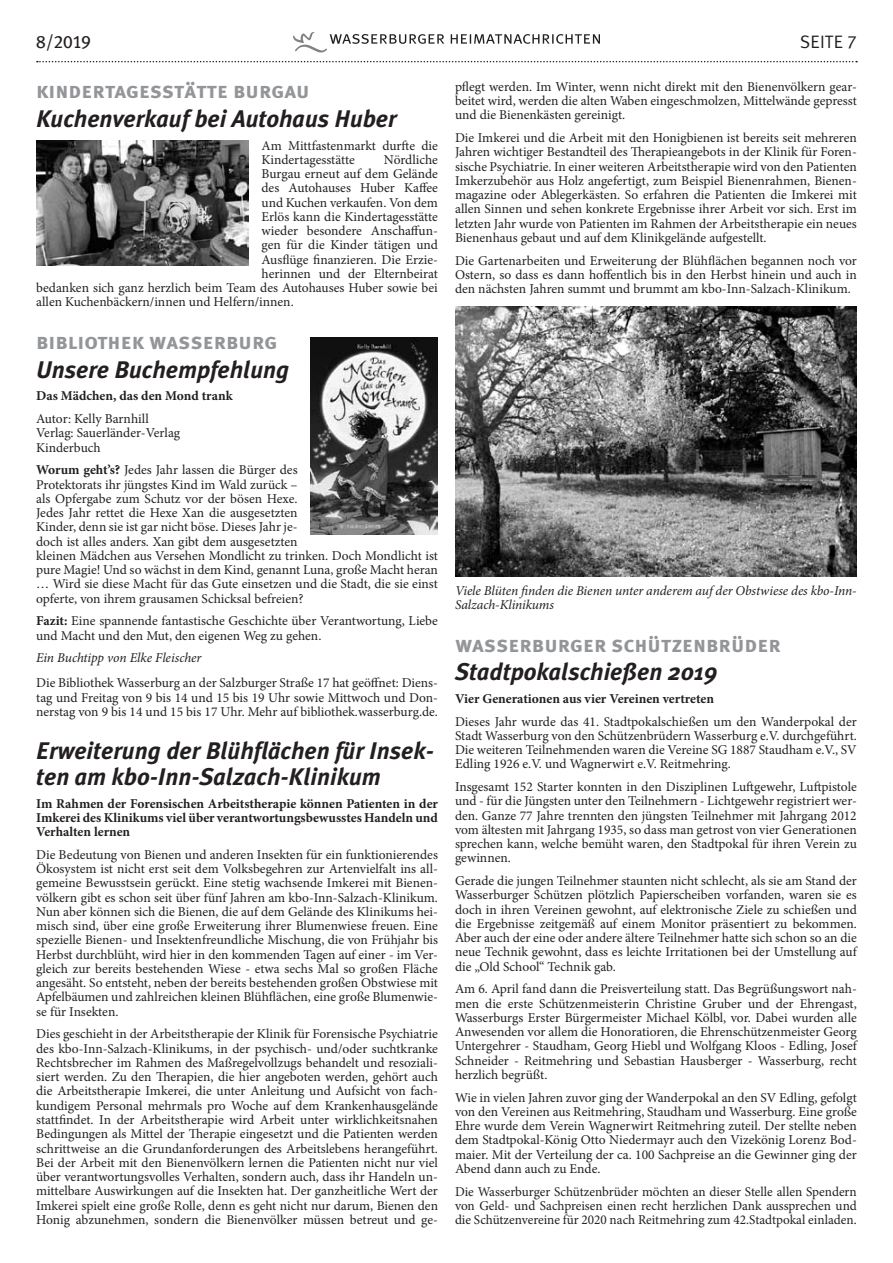
<style>
.page{position:relative;width:893px;height:1263px;background:#fff}
.page>*{position:absolute;margin:0;border:0;box-sizing:border-box;transform-origin:0 0}
.t1{font:italic 700 24px/26.2px "Meta Plus";color:#231f20}
.t2{font:22.5px "Meta Plus Bold Caps";color:#939598}
.t3{font:18px "Meta Plus Book Caps";color:#231f20}
.t4{font:18px "Meta Plus Normal";letter-spacing:.01em;color:#231f20}
.t5{font:13.5px/14.2px "Minion Pro";color:#231f20;text-align:justify}
.t6{font:700 13.5px/14.2px "Minion Pro";letter-spacing:-.005em;color:#231f20;text-align:justify}
.t7{font:italic 13.5px/14.2px "Minion Pro";letter-spacing:-.005em;color:#231f20}
.s1{font-family:"Meta Plus Normal Caps"}
.s2{font-weight:700}
</style>
<div class="page">
<svg style="left:37px;top:61px;width:820px;height:1px"></svg>
<svg style="left:293px;top:32px;width:307px;height:21px"></svg>
<img style="left:36px;top:140px;width:213px;height:126px">
<img style="left:310px;top:337px;width:128px;height:198px">
<img style="left:455px;top:306px;width:402px;height:270px">
<h3 class="t3" style="left:36px;top:32px;width:56px">8/2019</h3>
<h3 class="t4" style="left:800px;top:32px;width:58px">SEITE <span class="s1">7</span></h3>
<h2 class="t2" style="left:36px;top:78px;width:275px">kindertagesstätte burgau</h2>
<h1 class="t1" style="left:36px;top:105px;width:362px">Kuchenverkauf bei Autohaus Huber</h1>
<p class="t5" style="left:261px;top:138px;width:178px">Am Mittfastenmarkt durfte die<br>Kindertagesstätte</p>
<p class="t5" style="left:455px;top:79px;width:403px">pflegt werden. Im Winter, wenn nicht direkt mit den Bienenvölkern gear&shy;beitet wird, werden die alten Waben eingeschmolzen, Mittelwände gepresst und die Bienenkästen gereinigt.</p>
<p class="t5" style="left:455px;top:131px;width:403px">Die Imkerei und die Arbeit mit den Honigbienen ist bereits seit mehreren Jahren wichtiger Bestandteil des Therapieangebots in der Klinik für Foren&shy;sische Psychiatrie. In einer weiteren Arbeitstherapie wird von den Patienten Imkerzubehör aus Holz angefertigt, zum Beispiel Bienenrahmen, Bienen&shy;magazine oder Ablegerkästen. So erfahren die Patienten die Imkerei mit allen Sinnen und sehen konkrete Ergebnisse ihrer Arbeit vor sich. Erst im letzten Jahr wurde von Patienten im Rahmen der Arbeitstherapie ein neues Bienenhaus gebaut und auf dem Klinikgelände aufgestellt.</p>
<p class="t5" style="left:455px;top:253px;width:403px">Die Gartenarbeiten und Erweiterung der Blühflächen begannen noch vor Ostern, so dass es dann hoffentlich bis in den Herbst hinein und auch in den nächsten Jahren summt und brummt am kbo-Inn-Salzach-Klinikum.</p>
<p class="t5" style="left:384px;top:152px;width:56px">Nördliche</p>
<p class="t5" style="left:261px;top:167px;width:178px">Burgau erneut auf dem Gelände</p>
<p class="t5" style="left:261px;top:181px;width:178px">des Autohauses Huber Kaffee</p>
<p class="t5" style="left:261px;top:195px;width:178px">und Kuchen verkaufen. Von dem</p>
<p class="t5" style="left:261px;top:210px;width:178px">Erlös kann die Kindertagesstätte</p>
<p class="t5" style="left:261px;top:224px;width:178px">wieder besondere Anschaffun-</p>
<p class="t5" style="left:261px;top:238px;width:178px">gen für die Kinder tätigen und</p>
<p class="t5" style="left:261px;top:252px;width:178px">Ausflüge finanzieren. Die Erzie-</p>
<p class="t5" style="left:261px;top:267px;width:178px">herinnen und der Elternbeirat</p>
<p class="t5" style="left:36px;top:281px;width:403px">bedanken sich ganz herzlich beim Team des Autohauses Huber sowie bei</p>
<p class="t5" style="left:36px;top:295px;width:259px">allen Kuchenbäckern/innen und Helfern/innen.</p>
<h2 class="t2" style="left:36px;top:328px;width:243px">bibliothek wasserburg</h2>
<h1 class="t1" style="left:36px;top:356px;width:255px">Unsere Buchempfehlung</h1>
<p class="t6" style="left:36px;top:389px;width:198px">Das Mädchen, das den Mond trank</p>
<p class="t5" style="left:36px;top:412px;width:146px;text-align:left">Autor: Kelly Barnhill<br>Verlag: Sauerländer-Verlag<br>Kinderbuch</p>
<p class="t5" style="left:36px;top:463px;width:403px;text-align:left"><span class="s2">Worum geht’s?</span> Jedes Jahr lassen die Bürger des<br>Protektorats ihr jüngstes Kind im Wald zurück –<br>als Opfergabe zum Schutz vor der bösen Hexe.<br>Jedes Jahr rettet die Hexe Xan die ausgesetzten<br>Kinder, denn sie ist gar nicht böse. Dieses Jahr je-<br>doch ist alles anders. Xan gibt dem ausgesetzten<br>kleinen Mädchen aus Versehen Mondlicht zu trinken. Doch Mondlicht ist pure Magie! Und so wächst in dem Kind, genannt Luna, große Macht heran … Wird sie diese Macht für das Gute einsetzen und die Stadt, die sie einst opferte, von ihrem grausamen Schicksal befreien?</p>
<p class="t5" style="left:36px;top:614px;width:403px"><span class="s2">Fazit:</span> Eine spannende fantastische Geschichte über Verantwortung, Liebe und Macht und den Mut, den eigenen Weg zu gehen.</p>
<p class="t7" style="left:36px;top:651px;width:167px">Ein Buchtipp von Elke Fleischer</p>
<p class="t5" style="left:36px;top:676px;width:403px">Die Bibliothek Wasserburg an der Salzburger Straße 17 hat geöffnet: Diens&shy;tag und Freitag von 9 bis 14 und 15 bis 19 Uhr sowie Mittwoch und Don&shy;nerstag von 9 bis 14 und 15 bis 17 Uhr. Mehr auf bibliothek.wasserburg.de.</p>
<h1 class="t1" style="left:36px;top:737px;width:399px">Erweiterung der Blühflächen für Insek&shy;ten am kbo-Inn-Salzach-Klinikum</h1>
<p class="t6" style="left:36px;top:796px;width:403px">Im Rahmen der Forensischen Arbeitstherapie können Patienten in der Imkerei des Klinikums viel über verantwortungsbewusstes Handeln und Verhalten lernen</p>
<p class="t5" style="left:36px;top:847px;width:403px">Die Bedeutung von Bienen und anderen Insekten für ein funktionierendes Ökosystem ist nicht erst seit dem Volksbegehren zur Artenvielfalt ins all&shy;gemeine Bewusstsein gerückt. Eine stetig wachsende Imkerei mit Bienen&shy;völkern gibt es schon seit über fünf Jahren am kbo-Inn-Salzach-Klinikum.<br>Nun aber können sich die Bienen, die auf dem Gelände des Klinikums hei&shy;misch sind, über eine große Erweiterung ihrer Blumenwiese freuen. Eine spezielle Bienen- und Insektenfreundliche Mischung, die von Frühjahr bis Herbst durchblüht, wird hier in den kommenden Tagen auf einer - im Ver&shy;gleich zur bereits bestehenden Wiese - etwa sechs Mal so großen Fläche angesäht. So entsteht, neben der bereits bestehenden großen Obstwiese mit Apfelbäumen und zahlreichen kleinen Blühflächen, eine große Blumenwie&shy;se für Insekten.</p>
<p class="t5" style="left:36px;top:1027px;width:403px">Dies geschieht in der Arbeitstherapie der Klinik für Forensische Psychiatrie des kbo-Inn-Salzach-Klinikums, in der psychisch- und/oder suchtkranke Rechtsbrecher im Rahmen des Maßregelvollzugs behandelt und resoziali&shy;siert werden. Zu den Therapien, die hier angeboten werden, gehört auch die Arbeitstherapie Imkerei, die unter Anleitung und Aufsicht von fach&shy;kundigem Personal mehrmals pro Woche auf dem Krankenhausgelände stattfindet. In der Arbeitstherapie wird Arbeit unter wirklichkeitsnahen Bedingungen als Mittel der Therapie eingesetzt und die Patienten werden schrittweise an die Grundanforderungen des Arbeitslebens herangeführt.<br>Bei der Arbeit mit den Bienenvölkern lernen die Patienten nicht nur viel über verantwortungsvolles Verhalten, sondern auch, dass ihr Handeln un&shy;mittelbare Auswirkungen auf die Insekten hat. Der ganzheitliche Wert der Imkerei spielt eine große Rolle, denn es geht nicht nur darum, Bienen den Honig abzunehmen, sondern die Bienenvölker müssen betreut und ge-</p>
<p class="t7" style="left:455px;top:583px;width:403px">Viele Blüten finden die Bienen unter anderem auf der Obstwiese des kbo-Inn-<br>Salzach-Klinikums</p>
<h2 class="t2" style="left:455px;top:631px;width:327px">wasserburger schützenbrüder</h2>
<h1 class="t1" style="left:455px;top:658px;width:264px">Stadtpokalschießen 2019</h1>
<p class="t6" style="left:455px;top:691px;width:261px">Vier Generationen aus vier Vereinen vertreten</p>
<p class="t5" style="left:455px;top:714px;width:403px">Dieses Jahr wurde das 41. Stadtpokalschießen um den Wanderpokal der Stadt Wasserburg von den Schützenbrüdern Wasserburg e.V. durchgeführt.<br>Die weiteren Teilnehmenden waren die Vereine SG 1887 Staudham e.V., SV Edling 1926 e.V. und Wagnerwirt e.V. Reitmehring.</p>
<p class="t5" style="left:455px;top:780px;width:403px">Insgesamt 152 Starter konnten in den Disziplinen Luftgewehr, Luftpistole und - für die Jüngsten unter den Teilnehmern - Lichtgewehr registriert wer&shy;den. Ganze 77 Jahre trennten den jüngsten Teilnehmer mit Jahrgang 2012 vom ältesten mit Jahrgang 1935, so dass man getrost von vier Generationen sprechen kann, welche bemüht waren, den Stadtpokal für ihren Verein zu gewinnen.</p>
<p class="t5" style="left:455px;top:874px;width:403px">Gerade die jungen Teilnehmer staunten nicht schlecht, als sie am Stand der Wasserburger Schützen plötzlich Papierscheiben vorfanden, waren sie es doch in ihren Vereinen gewohnt, auf elektronische Ziele zu schießen und die Ergebnisse zeitgemäß auf einem Monitor präsentiert zu bekommen.<br>Aber auch der eine oder andere ältere Teilnehmer hatte sich schon so an die neue Technik gewohnt, dass es leichte Irritationen bei der Umstellung auf die „Old School“ Technik gab.</p>
<p class="t5" style="left:455px;top:982px;width:403px">Am 6. April fand dann die Preisverteilung statt. Das Begrüßungswort nah&shy;men die erste Schützenmeisterin Christine Gruber und der Ehrengast, Wasserburgs Erster Bürgermeister Michael Kölbl, vor. Dabei wurden alle Anwesenden vor allem die Honoratioren, die Ehrenschützenmeister Georg Untergehrer - Staudham, Georg Hiebl und Wolfgang Kloos - Edling, Josef Schneider - Reitmehring und Sebastian Hausberger - Wasserburg, recht herzlich begrüßt.</p>
<p class="t5" style="left:455px;top:1090px;width:403px">Wie in vielen Jahren zuvor ging der Wanderpokal an den SV Edling, gefolgt von den Vereinen aus Reitmehring, Staudham und Wasserburg. Eine große Ehre wurde dem Verein Wagnerwirt Reitmehring zuteil. Der stellte neben dem Stadtpokal-König Otto Niedermayr auch den Vizekönig Lorenz Bod&shy;maier. Mit der Verteilung der ca. 100 Sachpreise an die Gewinner ging der Abend dann auch zu Ende.</p>
<p class="t5" style="left:455px;top:1184px;width:403px">Die Wasserburger Schützenbrüder möchten an dieser Stelle allen Spendern von Geld- und Sachpreisen einen recht herzlichen Dank aussprechen und die Schützenvereine für 2020 nach Reitmehring zum 42.Stadtpokal einladen.</p>
</div>
